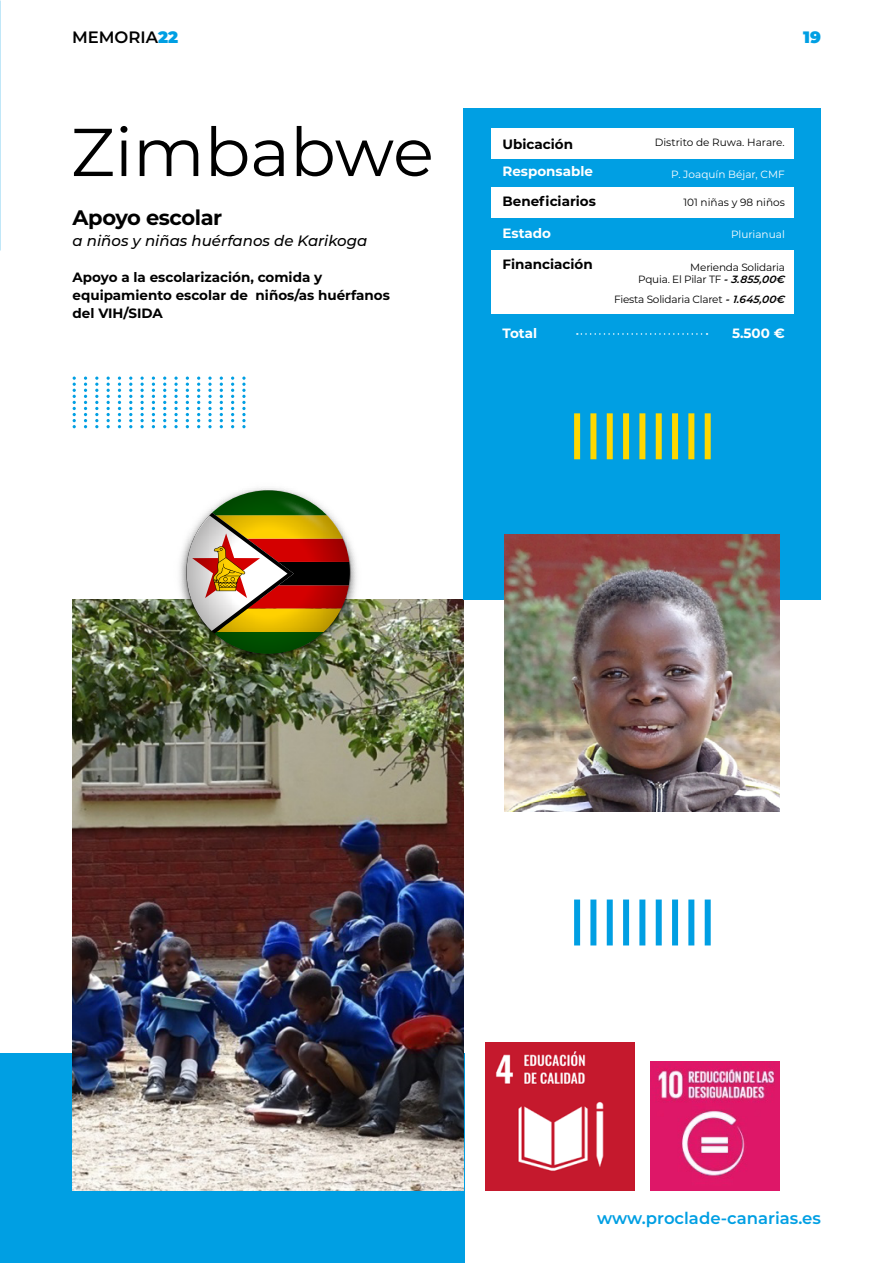
<style>
.page{position:relative;width:893px;height:1263px;background:#fff}
.page>*{position:absolute;margin:0;border:0;box-sizing:border-box;transform-origin:0 0}
.t1{font:67.5px "Montserrat";color:#000}
.t2{font:700 21px "Montserrat";letter-spacing:-.02em;color:#000}
.t3{font:600 16.5px "Montserrat";color:#009fe3}
.t4{font:600 16.5px "Montserrat";color:#000}
.t5{font:900 16.5px "Montserrat";color:#009fe3}
.t6{font:italic 500 15px "Montserrat";color:#000}
.t7{font:700 13.5px/18px "Montserrat";color:#000}
.t8{font:700 13.5px "Montserrat";color:#fff}
.t9{font:10.5px/12.6px "Montserrat";letter-spacing:-.02em;color:#000;text-align:right}
.t10{font:10.5px "Montserrat";color:#000}
.t11{font:10.5px "Montserrat";color:#fff}
.s1{font-weight:900;color:#009fe3}
.s2{font-weight:600;font-style:italic}
</style>
<div class="page">
<div style="left:0;top:1053px;width:464px;height:210px;background:#009fe3"></div>
<img style="left:73px;top:600px;width:391px;height:591px">
<div style="left:464px;top:108px;width:357px;height:492px;background:#009fe3"></div>
<div style="left:491px;top:250px;width:303px;height:64px;background:#fff"></div>
<div style="left:491px;top:128px;width:303px;height:31px;background:#fff"></div>
<div style="left:491px;top:188px;width:303px;height:30px;background:#fff"></div>
<svg style="left:577px;top:333px;width:130px;height:2px"></svg>
<svg style="left:73px;top:376px;width:3px;height:52px"></svg>
<svg style="left:84px;top:376px;width:3px;height:52px"></svg>
<svg style="left:95px;top:376px;width:3px;height:52px"></svg>
<svg style="left:107px;top:376px;width:3px;height:52px"></svg>
<svg style="left:118px;top:376px;width:3px;height:52px"></svg>
<svg style="left:129px;top:376px;width:3px;height:52px"></svg>
<svg style="left:140px;top:376px;width:4px;height:52px"></svg>
<svg style="left:152px;top:376px;width:3px;height:52px"></svg>
<svg style="left:163px;top:376px;width:3px;height:52px"></svg>
<svg style="left:174px;top:376px;width:4px;height:52px"></svg>
<svg style="left:186px;top:376px;width:3px;height:52px"></svg>
<svg style="left:197px;top:376px;width:3px;height:52px"></svg>
<svg style="left:208px;top:376px;width:4px;height:52px"></svg>
<svg style="left:220px;top:376px;width:3px;height:52px"></svg>
<svg style="left:231px;top:376px;width:3px;height:52px"></svg>
<svg style="left:242px;top:376px;width:4px;height:52px"></svg>
<img style="left:505px;top:534px;width:275px;height:278px">
<div style="left:705px;top:413px;width:6px;height:46px;background:#ffd800"></div>
<div style="left:574px;top:413px;width:6px;height:46px;background:#ffd800"></div>
<div style="left:590px;top:413px;width:6px;height:46px;background:#ffd800"></div>
<div style="left:607px;top:413px;width:6px;height:46px;background:#ffd800"></div>
<div style="left:623px;top:413px;width:6px;height:46px;background:#ffd800"></div>
<div style="left:639px;top:413px;width:6px;height:46px;background:#ffd800"></div>
<div style="left:656px;top:413px;width:6px;height:46px;background:#ffd800"></div>
<div style="left:672px;top:413px;width:6px;height:46px;background:#ffd800"></div>
<div style="left:688px;top:413px;width:6px;height:46px;background:#ffd800"></div>
<div style="left:705px;top:899px;width:6px;height:46px;background:#009fe3"></div>
<div style="left:574px;top:899px;width:6px;height:46px;background:#009fe3"></div>
<div style="left:590px;top:899px;width:6px;height:46px;background:#009fe3"></div>
<div style="left:607px;top:899px;width:6px;height:46px;background:#009fe3"></div>
<div style="left:623px;top:899px;width:6px;height:46px;background:#009fe3"></div>
<div style="left:639px;top:899px;width:6px;height:46px;background:#009fe3"></div>
<div style="left:656px;top:899px;width:6px;height:46px;background:#009fe3"></div>
<div style="left:672px;top:899px;width:6px;height:46px;background:#009fe3"></div>
<div style="left:688px;top:899px;width:6px;height:46px;background:#009fe3"></div>
<img style="left:650px;top:1061px;width:130px;height:130px">
<img style="left:486px;top:1042px;width:149px;height:149px">
<img style="left:174px;top:488px;width:188px;height:182px">
<img style="left:186px;top:490px;width:164px;height:165px">
<p class="t4" style="left:72px;top:25px;width:108px">MEMORIA<span class="s1">22</span></p>
<p class="t5" style="left:803px;top:25px;width:19px">19</p>
<h1 class="t1" style="left:71px;top:106px;width:364px">Zimbabwe</h1>
<h2 class="t2" style="left:73px;top:202px;width:151px">Apoyo escolar</h2>
<p class="t6" style="left:73px;top:230px;width:296px">a niños y niñas huérfanos de Karikoga</p>
<p class="t7" style="left:73px;top:267px;width:319px">Apoyo a la escolarización, comida y equipamiento escolar de niños/as huérfanos del VIH/SIDA</p>
<p class="t7" style="left:502px;top:135px;width:72px">Ubicación</p>
<p class="t8" style="left:502px;top:162px;width:92px">Responsable</p>
<p class="t7" style="left:502px;top:192px;width:95px">Beneficiarios</p>
<p class="t8" style="left:502px;top:223px;width:50px">Estado</p>
<p class="t7" style="left:502px;top:255px;width:92px">Financiación</p>
<p class="t8" style="left:502px;top:324px;width:36px">Total</p>
<p class="t10" style="left:655px;top:135px;width:132px">Distrito de Ruwa. Harare.</p>
<p class="t11" style="left:671px;top:167px;width:115px">P. Joaquín Béjar, CMF</p>
<p class="t10" style="left:683px;top:195px;width:103px">101 niñas y 98 niños</p>
<p class="t11" style="left:731px;top:227px;width:55px">Plurianual</p>
<p class="t9" style="left:638px;top:260px;width:150px">Merienda Solidaria<br>Pquia. El Pilar TF <span class="s2">- 3.855,00€</span></p>
<p class="t9" style="left:614px;top:293px;width:174px">Fiesta Solidaria Claret <span class="s2">- 1.645,00€</span></p>
<p class="t8" style="left:732px;top:324px;width:54px">5.500 €</p>
<p class="t3" style="left:597px;top:1206px;width:225px">www.proclade-canarias.es</p>
</div>
